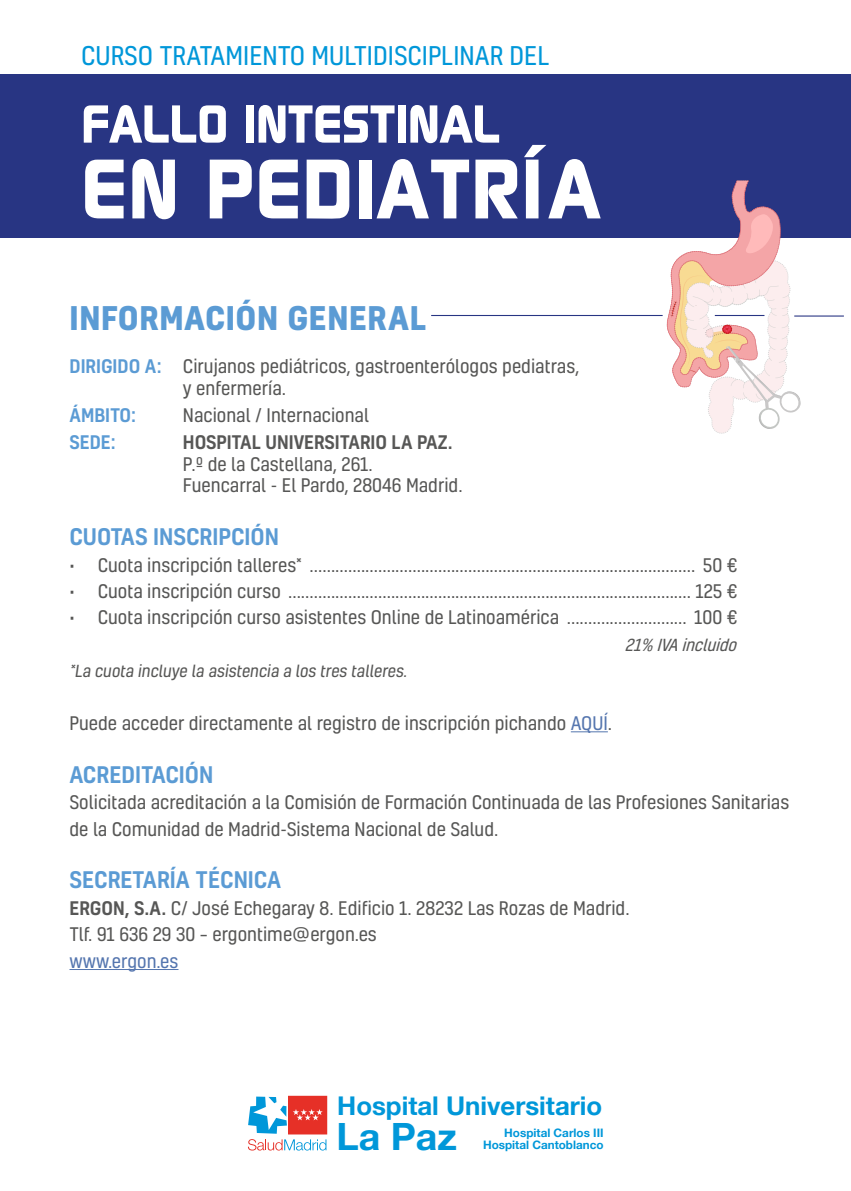
<style>
.page{position:relative;width:851px;height:1191px;background:#fff}
.page>*{position:absolute;margin:0;border:0;box-sizing:border-box;transform-origin:0 0}
.t1{font:700 84px "Continuum";letter-spacing:.02em;color:#fff}
.t2{font:700 53.2px "Continuum";color:#fff}
.t3{font:700 37.6px "Helvetica Neue";color:#0097d9}
.t4{font:700 31.4px "Kelson";letter-spacing:.02em;color:#5b9bd4}
.t5{font:700 25.8px "Helvetica Neue";color:#0097d9}
.t6{font:24.8px "Kelson";color:#0097d9}
.t7{font:500 22px "Kelson";color:#5b9bd4}
.t8{font:18px/21.6px "Kelson";color:#575756}
.t9{font:500 18px "Kelson";color:#575756}
.t10{font:500 18px "Kelson";color:#5b9bd4}
.t11{font:18px "Kelson";color:#5576af}
.t12{font:16px "Kelson";color:#575756}
.t13{font:italic 16px "Kelson";color:#575756}
.t14{font:700 11.6px/12.6px "Helvetica Neue";color:#0097d9;text-align:right}
.s1{font-weight:500;color:#5b9bd4}
.s2{color:#5576af}
.s3{font-weight:500}
</style>
<div class="page">
<svg style="left:248px;top:1139px;width:78px;height:11px"></svg>
<div style="left:288px;top:1095px;width:39px;height:39px;background:#e63027;border:1px solid #e63027"></div>
<svg style="left:293px;top:1109px;width:29px;height:11px"></svg>
<svg style="left:248px;top:1096px;width:39px;height:37px"></svg>
<div style="left:0;top:74px;width:850px;height:164px;background:#283583"></div>
<hr style="left:431px;top:315px;width:231px;height:1px;background:#283583">
<hr style="left:794px;top:315px;width:49px;height:1px;background:#283583">
<hr style="left:570px;top:731px;width:37px;height:1px;background:#5576af">
<hr style="left:69px;top:969px;width:109px;height:1px;background:#5576af">
<svg style="left:666px;top:180px;width:135px;height:253px"></svg>
<h3 class="t6" style="left:81px;top:39px;width:469px">CURSO TRATAMIENTO MULTIDISCIPLINAR DEL</h3>
<h2 class="t2" style="left:81px;top:89px;width:420px">FALLO INTESTINAL</h2>
<h1 class="t1" style="left:81px;top:133px;width:520px">EN PEDIATRÍA</h1>
<h3 class="t4" style="left:69px;top:295px;width:358px">INFORMACIÓN GENERAL</h3>
<p class="t8" style="left:183px;top:355px;width:398px;text-indent:-113px"><span class="s1">DIRIGIDO A:</span> Cirujanos pediátricos, gastroenterólogos pediatras, y enfermería.</p>
<p class="t10" style="left:69px;top:402px;width:68px">ÁMBITO:</p>
<p class="t8" style="left:183px;top:404px;width:187px">Nacional / Internacional</p>
<p class="t10" style="left:69px;top:430px;width:48px">SEDE:</p>
<p class="t9" style="left:183px;top:430px;width:271px">HOSPITAL UNIVERSITARIO LA PAZ.</p>
<p class="t8" style="left:183px;top:453px;width:281px">P.º de la Castellana, 261.<br>Fuencarral - El Pardo, 28046 Madrid.</p>
<p class="t7" style="left:69px;top:521px;width:211px">CUOTAS INSCRIPCIÓN</p>
<p class="t8" style="left:69px;top:553px;width:669px">• Cuota inscripción talleres* .......................................................................................... 50 €</p>
<p class="t8" style="left:69px;top:580px;width:669px">• Cuota inscripción curso .............................................................................................. 125 €</p>
<p class="t8" style="left:69px;top:606px;width:669px">• Cuota inscripción curso asistentes Online de Latinoamérica ............................ 100 €</p>
<p class="t13" style="left:625px;top:634px;width:118px">21% IVAincluido</p>
<p class="t12" style="left:69px;top:660px;width:342px">*La cuota incluye la asistencia a los tres talleres.</p>
<p class="t8" style="left:69px;top:712px;width:544px">Puede acceder directamente al registro de inscripción pichando <span class="s2">AQUÍ</span>.</p>
<p class="t7" style="left:69px;top:759px;width:145px">ACREDITACIÓN</p>
<p class="t8" style="left:69px;top:789px;width:721px;line-height:26.4px">Solicitada acreditación a la Comisión de Formación Continuada de las Profesiones Sanitarias de la Comunidad de Madrid-Sistema Nacional de Salud.</p>
<p class="t7" style="left:69px;top:865px;width:213px">SECRETARÍA TÉCNICA</p>
<p class="t8" style="left:69px;top:894px;width:561px;line-height:26.4px"><span class="s3">ERGON, S.A.</span> C/ José Echegaray 8. Edificio 1. 28232 Las Rozas de Madrid.<br>Tlf. 91 636 29 30 – ergontime@ergon.es</p>
<p class="t11" style="left:69px;top:949px;width:110px">www.ergon.es</p>
<h3 class="t5" style="left:337px;top:1085px;width:266px">Hospital Universitario</h3>
<h3 class="t3" style="left:336px;top:1107px;width:122px">La Paz</h3>
<p class="t14" style="left:483px;top:1126px;width:122px">Hospital Carlos III<br>Hospital Cantoblanco</p>
</div>
